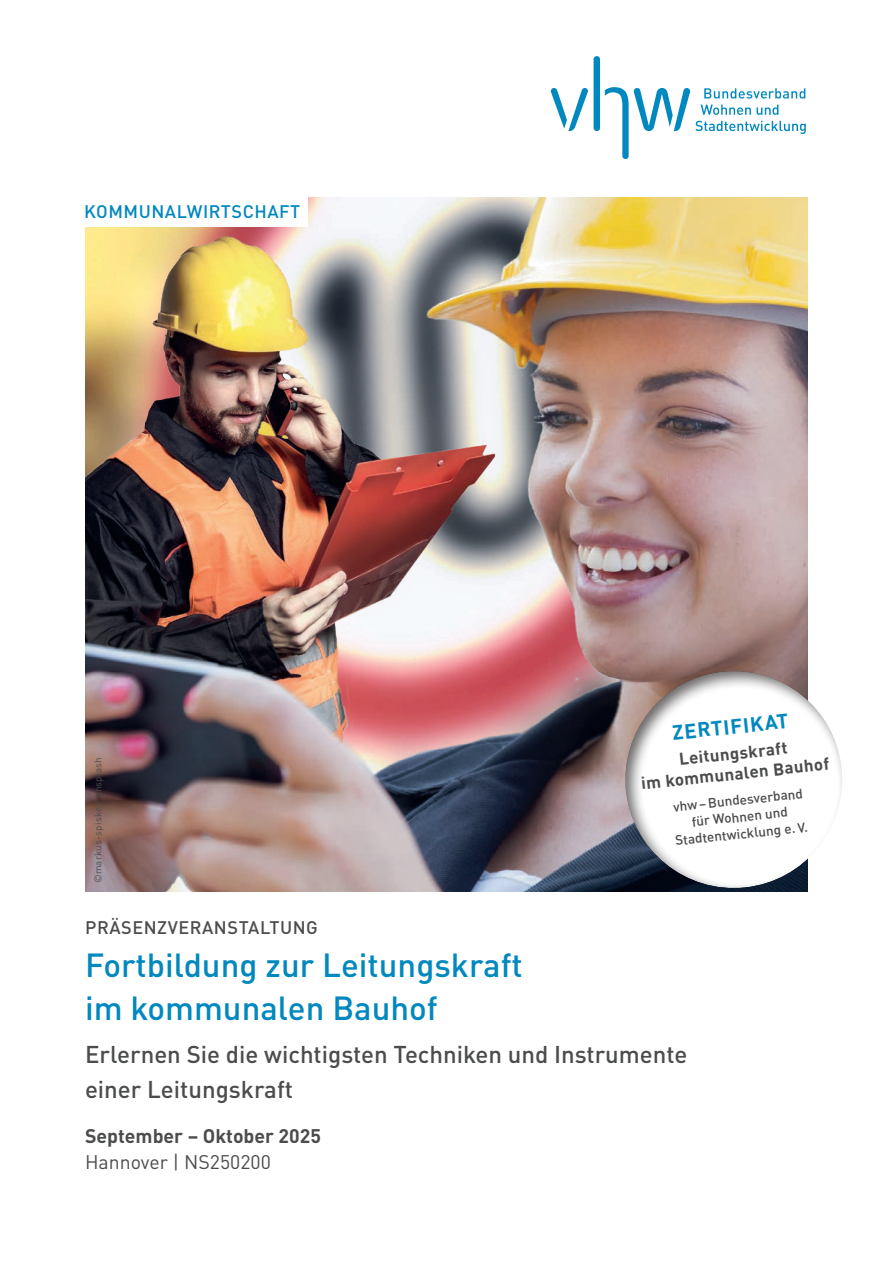
<style>
.page{position:relative;width:893px;height:1263px;background:#fff}
.page>*{position:absolute;margin:0;border:0;box-sizing:border-box;transform-origin:0 0}
._01_Titelseite___Titel_blau{font:500 33px "DIN Pro";color:#0088bf}
._02_Titelseite_-_Titel_Unterzeile_grau{font:500 24px/34.5px "DIN Pro";color:#4b4c4d}
.t1{font:700 20.4px "DIN Pro";color:#0088bf}
._03_Titelseite___Datum___Ort_grau{font:700 19.5px "DIN Pro";color:#4b4c4d}
._03_Titelseite___Datum___Ort_grau-2{font:19.5px "DIN Pro";color:#4b4c4d}
.t2{font:500 18px "DIN Pro";letter-spacing:.03em;color:#4b4c4d}
.t3{font:500 18px "DIN Pro";letter-spacing:.03em;color:#0088bf}
.t4{font:700 16.95px "DIN Pro";color:#4b4c4d}
.t5{font:500 13.5px/17px "DIN Pro";color:#4b4c4d;text-align:center}
.t6{font:9.75px "DIN Pro";letter-spacing:.02em;color:#4b4c4d}
</style>
<div class="page">
<img style="left:85px;top:198px;width:723px;height:694px">
<svg style="left:551px;top:56px;width:255px;height:103px"></svg>
<div style="left:78px;top:197px;width:230px;height:30px;background:#fff"></div>
<svg style="left:612px;top:660px;width:230px;height:232px"></svg>
<p class="t3" style="left:84px;top:197px;width:218px">KOMMUNALWIRTSCHAFT</p>
<p class="t1" style="left:671px;top:716px;width:118px;rotate:-6deg">ZERTIFIKAT</p>
<p class="t4" style="left:677px;top:745px;width:110px;rotate:-6deg">Leitungskraft</p>
<p class="t4" style="left:640px;top:769px;width:190px;rotate:-6deg">im kommunalen Bauhof</p>
<p class="t5" style="left:671px;top:797px;width:135px;rotate:-6deg">vhw – Bundesverband für Wohnen und<br>Stadtentwicklung e. V.</p>
<p class="t6" style="left:90px;top:883px;width:127px;rotate:-90deg">©markus-spiske / unsplash</p>
<p class="t2" style="left:85px;top:913px;width:234px">PRÄSENZVERANSTALTUNG</p>
<p class="_01_Titelseite___Titel_blau" style="left:85px;top:938px;width:439px">Fortbildung zur Leitungskraft</p>
<p class="_01_Titelseite___Titel_blau" style="left:85px;top:981px;width:354px">im kommunalen Bauhof</p>
<p class="_02_Titelseite_-_Titel_Unterzeile_grau" style="left:85px;top:1035px;width:604px">Erlernen Sie die wichtigsten Techniken und Instrumente einer Leitungskraft</p>
<p class="_03_Titelseite___Datum___Ort_grau" style="left:85px;top:1120px;width:237px">September – Oktober 2025</p>
<p class="_03_Titelseite___Datum___Ort_grau-2" style="left:85px;top:1146px;width:187px">Hannover | NS250200</p>
</div>
